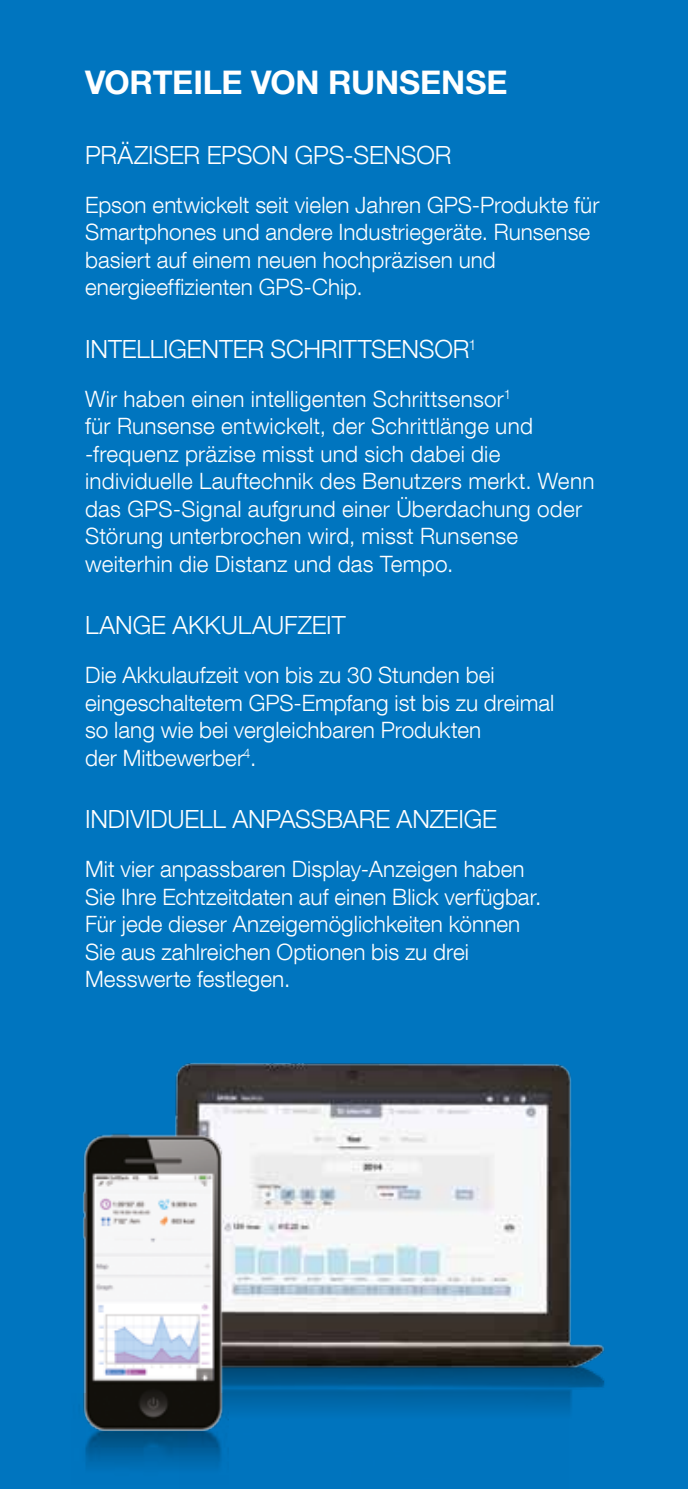
<style>
.page{position:relative;width:688px;height:1489px;background:#fff}
.page>*{position:absolute;margin:0;border:0;box-sizing:border-box;transform-origin:0 0}
.t1{font:700 32.5px "Helvetica Neue LT Com";color:#fff}
.t2{font:300 25px "Helvetica Neue LT Com";letter-spacing:-.005em;color:#fff}
.t3{font:300 22.5px/27.5px "Helvetica Neue LT Com";letter-spacing:.005em;color:#fff}
.t4{font:300 14.5px "Helvetica Neue LT Com";color:#fff}
</style>
<div class="page">
<div style="left:0;top:0;width:687px;height:1488px;background:#0075bf"></div>
<img style="left:175px;top:1063px;width:430px;height:320px">
<img style="left:85px;top:1430px;width:143px;height:43px">
<img style="left:83px;top:1127px;width:145px;height:303px">
<h1 class="t1" style="left:85px;top:62px;width:40px">VORTEILE</h1>
<h1 class="t1" style="left:251px;top:62px;width:24px">VON</h1>
<h1 class="t1" style="left:328px;top:62px;width:46px">RUNSENSE</h1>
<p class="t2" style="left:85px;top:140px;width:64px">Präziser</p>
<p class="t2" style="left:207px;top:140px;width:32px">Epson</p>
<p class="t2" style="left:295px;top:140px;width:92px">GPS-Sensor</p>
<p class="t3" style="left:85px;top:191px;width:515px">Epson entwickelt seit vielen Jahren GPS-Produkte für Smartphones und andere Industriegeräte. Runsense basiert auf einem neuen hochpräzisen und energieeffizienten GPS-Chip.</p>
<p class="t2" style="left:85px;top:334px;width:21px">Intelligenter</p>
<p class="t2" style="left:270px;top:334px;width:32px">Schrittsensor</p>
<p class="t4" style="left:468px;top:335px;width:10px">1</p>
<p class="t3" style="left:85px;top:384px;width:510px">Wir haben einen intelligenten Schrittsensor<sup>1<br></sup>für Runsense entwickelt, der Schrittlänge und -frequenz präzise misst und sich dabei die individuelle Lauftechnik des Benutzers merkt. Wenn das GPS-Signal aufgrund einer Überdachung oder Störung unterbrochen wird, misst Runsense weiterhin die Distanz und das Tempo.</p>
<p class="t2" style="left:85px;top:610px;width:48px">Lange</p>
<p class="t2" style="left:172px;top:610px;width:175px">AKKULAUFZEIT</p>
<p class="t3" style="left:85px;top:661px;width:470px">Die Akkulaufzeit von bis zu 30 Stunden bei eingeschaltetem GPS-Empfang ist bis zu dreimal so lang wie bei vergleichbaren Produkten<br>der Mitbewerber<sup>4</sup>.</p>
<p class="t2" style="left:85px;top:804px;width:20px">Individuell</p>
<p class="t2" style="left:232px;top:804px;width:80px">anpassb</p>
<p class="t2" style="left:343px;top:804px;width:156px">are ANZEIGE</p>
<p class="t3" style="left:85px;top:854px;width:457px">Mit vier anpassbaren Display-Anzeigen haben Sie Ihre Echtzeitdaten auf einen Blick verfügbar.<br>Für jede dieser Anzeigemöglichkeiten können Sie aus zahlreichen Optionen bis zu drei Messwerte festlegen.</p>
</div>
